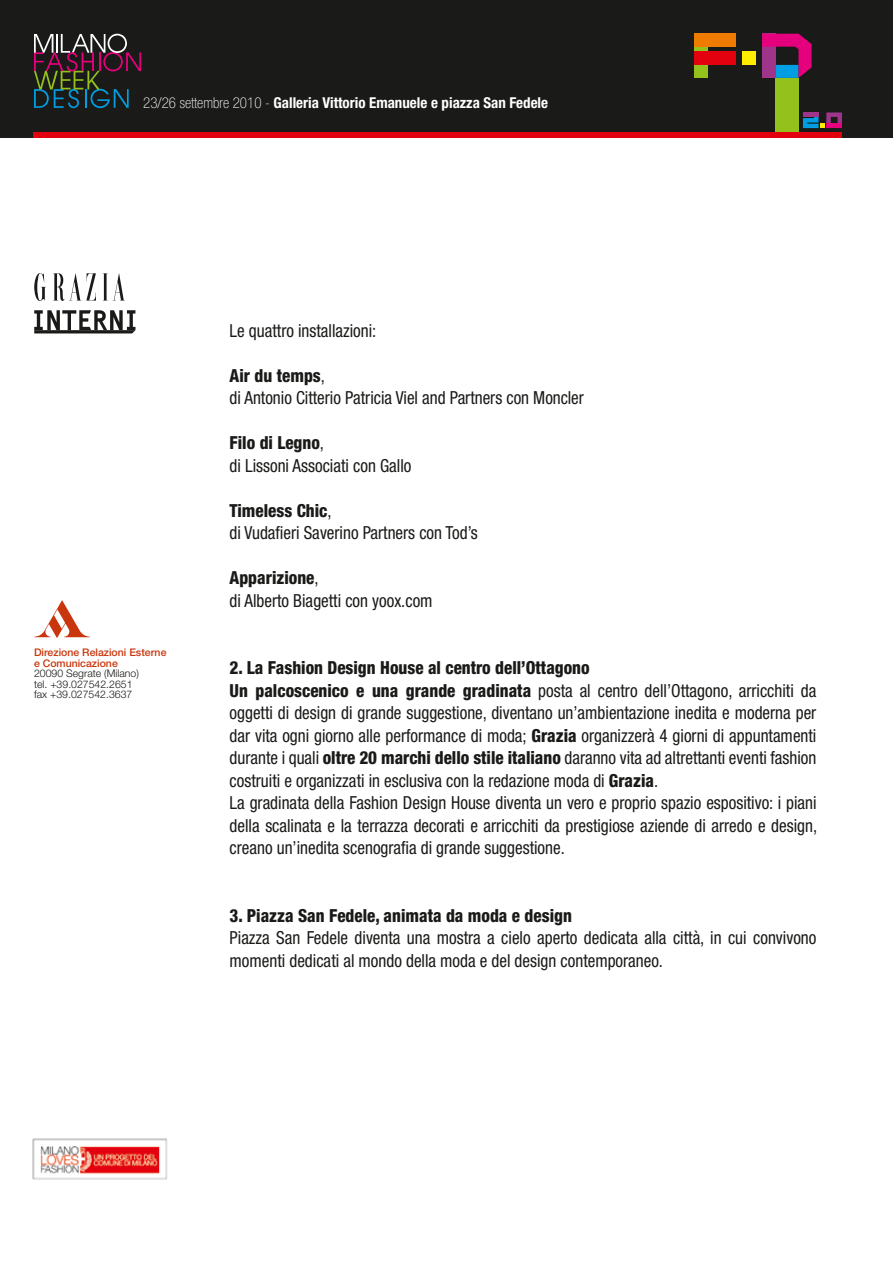
<style>
.page{position:relative;width:893px;height:1263px;background:#fff}
.page>*{position:absolute;margin:0;border:0;box-sizing:border-box;transform-origin:0 0}
.t1{font:condensed 18px/22.5px "Helvetica Neue";color:#1a1a18;scale:.95 1}
.t2{font:800 condensed 18px "Helvetica Neue";color:#1a1a18;scale:.95 1}
.t3{font:700 condensed 15px "Helvetica Neue";color:#fff}
.t4{font:300 10.5px/10.5px "Helvetica Neue";color:#1a1a18}
.t5{font:500 10.5px/10.5px "Helvetica Neue";color:#c9350c}
.s1{font-weight:100}
.s2{font-weight:800}
</style>
<div class="page">
<img style="left:32px;top:1138px;width:136px;height:42px">
<svg style="left:34px;top:600px;width:56px;height:38px"></svg>
<svg style="left:34px;top:273px;width:12px;height:28px"></svg>
<svg style="left:53px;top:273px;width:43px;height:28px"></svg>
<svg style="left:103px;top:273px;width:22px;height:28px"></svg>
<svg style="left:34px;top:310px;width:101px;height:23px"></svg>
<div style="left:0;top:0;width:893px;height:137px;background:#1a1a18"></div>
<svg style="left:762px;top:34px;width:49px;height:44px"></svg>
<div style="left:743px;top:52px;width:13px;height:13px;background:#ffed00"></div>
<div style="left:694px;top:34px;width:13px;height:44px;background:#94c11c"></div>
<div style="left:694px;top:52px;width:42px;height:13px;background:#e3000f"></div>
<div style="left:694px;top:34px;width:42px;height:13px;background:#ef7c00"></div>
<div style="left:775px;top:78px;width:23px;height:55px;background:#94c11c"></div>
<svg style="left:34px;top:34px;width:107px;height:74px"></svg>
<div style="left:34px;top:132px;width:808px;height:5px;background:#e3000f"></div>
<svg style="left:803px;top:112px;width:39px;height:16px"></svg>
<p class="t3" style="left:143px;top:94px;width:406px"><span class="s1">23/26 settembre 2010 -</span> Galleria Vittorio Emanuele e piazza San Fedele</p>
<p class="t5" style="left:34px;top:647px;width:134px">Direzione Relazioni Esterne e Comunicazione</p>
<p class="t4" style="left:34px;top:668px;width:106px">20090 Segrate (Milano) tel. +39.027542.2651 fax +39.027542.3637</p>
<p class="t1" style="left:230px;top:319px;width:156px">Le quattro installazioni:</p>
<p class="t1" style="left:230px;top:364px;width:374px"><span class="s2">Air du temps</span>,<br>di Antonio Citterio Patricia Viel and Partners con Moncler</p>
<p class="t1" style="left:230px;top:432px;width:193px"><span class="s2">Filo di Legno</span>,<br>di Lissoni Associati con Gallo</p>
<p class="t1" style="left:230px;top:499px;width:263px"><span class="s2">Timeless Chic</span>,<br>di Vudafieri Saverino Partners con Tod’s</p>
<p class="t1" style="left:230px;top:567px;width:215px"><span class="s2">Apparizione</span>,<br>di Alberto Biagetti con yoox.com</p>
<p class="t1" style="left:230px;top:657px;width:620px"><span class="s2">2. La Fashion Design House al centro dell’Ottagono<br>Un palcoscenico e una grande gradinata</span> posta al centro dell’Ottagono, arricchiti da oggetti di design di grande suggestione, diventano un’ambientazione inedita e moderna per dar vita ogni giorno alle performance di moda; <span class="s2">Grazia</span> organizzerà 4 giorni di appuntamenti durante i quali <span class="s2">oltre 20 marchi dello stile italiano</span> daranno vita ad altrettanti eventi fashion costruiti e organizzati in esclusiva con la redazione moda di <span class="s2">Grazia</span>.<br>La gradinata della Fashion Design House diventa un vero e proprio spazio espositivo: i piani della scalinata e la terrazza decorati e arricchiti da prestigiose aziende di arredo e design, creano un’inedita scenografia di grande suggestione.</p>
<p class="t2" style="left:230px;top:904px;width:362px">3. Piazza San Fedele, animata da moda e design</p>
<p class="t1" style="left:230px;top:927px;width:619px">Piazza San Fedele diventa una mostra a cielo aperto dedicata alla città, in cui convivono momenti dedicati al mondo della moda e del design contemporaneo.</p>
</div>
